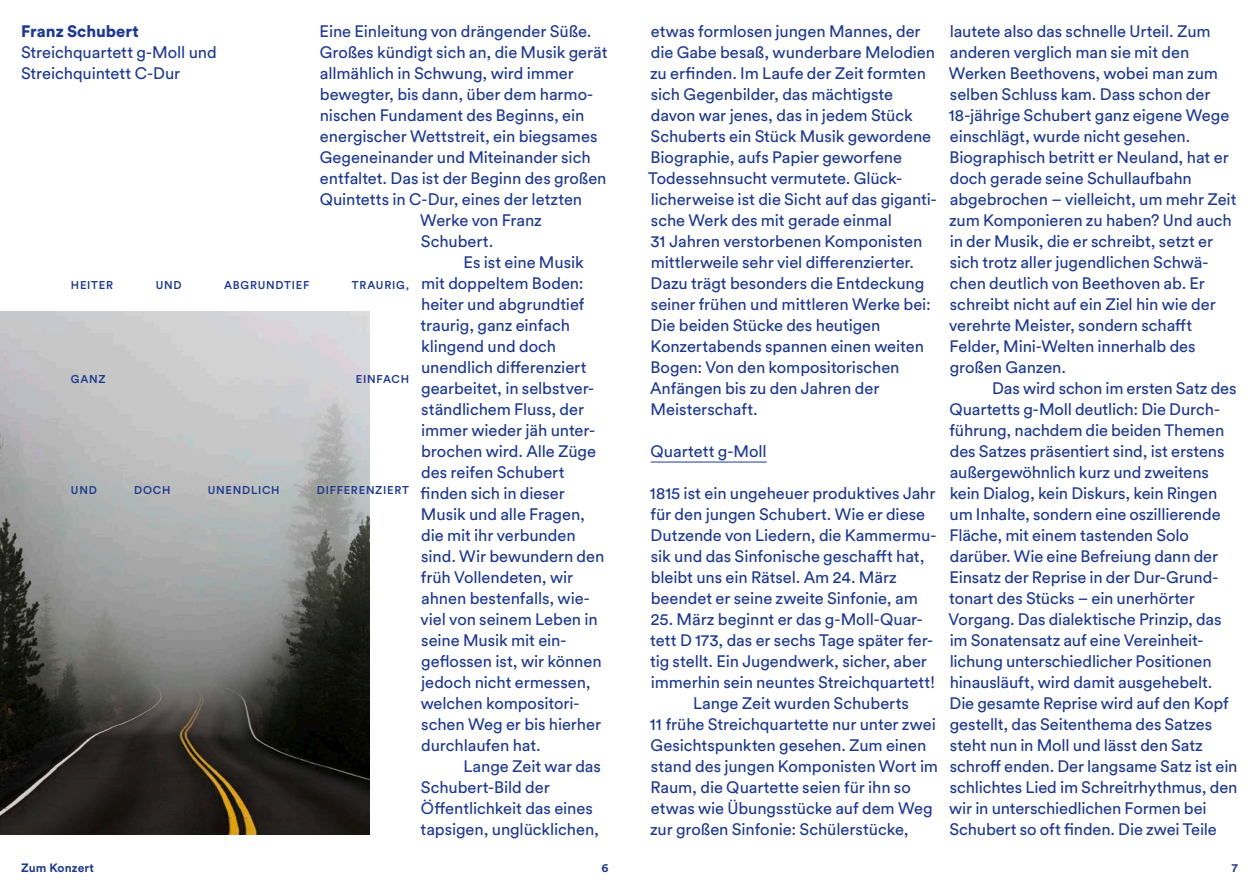
<style>
.page{position:relative;width:1259px;height:893px;background:#fff}
.page>*{position:absolute;margin:0;border:0;box-sizing:border-box;transform-origin:0 0}
.t1{font:16.5px/21px "Circular Pro";letter-spacing:-.005em;color:#1e398f}
.t2{font:900 16.5px "Circular Pro";color:#1e398f}
.t3{font:700 12px "Circular Pro";letter-spacing:.01em;color:#1e398f}
.t4{font:500 11.25px "Circular Pro";letter-spacing:.065em;color:#1e398f}
</style>
<div class="page">
<hr style="left:650px;top:462px;width:117px;height:1px;background:#1e398f">
<img style="left:0;top:312px;width:370px;height:523px">
<p class="t1" style="left:320px;top:20px;width:273px">Eine Einleitung von drängender Süße.</p>
<p class="t1" style="left:320px;top:41px;width:289px">Großes kündigt sich an, die Musik gerät</p>
<p class="t1" style="left:320px;top:62px;width:255px">allmählich in Schwung, wird immer</p>
<p class="t1" style="left:320px;top:83px;width:275px">bewegter, bis dann, über dem harmo-</p>
<p class="t1" style="left:320px;top:104px;width:266px">nischen Fundament des Beginns, ein</p>
<p class="t1" style="left:320px;top:125px;width:279px">energischer Wettstreit, ein biegsames</p>
<p class="t1" style="left:320px;top:146px;width:272px">Gegeneinander und Miteinander sich</p>
<p class="t1" style="left:320px;top:167px;width:288px">entfaltet. Das ist der Beginn des großen</p>
<p class="t1" style="left:320px;top:188px;width:264px">Quintetts in C-Dur, eines der letzten</p>
<p class="t1" style="left:420px;top:209px;width:123px">Werke von Franz</p>
<p class="t1" style="left:421px;top:230px;width:74px">Schubert.</p>
<p class="t1" style="left:463px;top:251px;width:122px">Es ist eine Musik</p>
<p class="t1" style="left:421px;top:272px;width:164px">mit doppeltem Boden:</p>
<p class="t1" style="left:421px;top:293px;width:165px">heiter und abgrundtief</p>
<p class="t1" style="left:420px;top:314px;width:151px">traurig, ganz einfach</p>
<p class="t1" style="left:421px;top:335px;width:137px">klingend und doch</p>
<p class="t1" style="left:421px;top:356px;width:167px">unendlich differenziert</p>
<p class="t1" style="left:421px;top:377px;width:174px">gearbeitet, in selbstver-</p>
<p class="t1" style="left:421px;top:398px;width:164px">ständlichem Fluss, der</p>
<p class="t1" style="left:421px;top:419px;width:175px">immer wieder jäh unter-</p>
<p class="t1" style="left:421px;top:440px;width:176px">brochen wird. Alle Züge</p>
<p class="t1" style="left:421px;top:461px;width:145px">des reifen Schubert</p>
<p class="t1" style="left:420px;top:482px;width:146px">finden sich in dieser</p>
<p class="t1" style="left:421px;top:503px;width:166px">Musik und alle Fragen,</p>
<p class="t1" style="left:421px;top:524px;width:156px">die mit ihr verbunden</p>
<p class="t1" style="left:421px;top:545px;width:185px">sind. Wir bewundern den</p>
<p class="t1" style="left:421px;top:566px;width:154px">früh Vollendeten, wir</p>
<p class="t1" style="left:421px;top:587px;width:170px">ahnen bestenfalls, wie-</p>
<p class="t1" style="left:420px;top:608px;width:179px">viel von seinem Leben in</p>
<p class="t1" style="left:421px;top:629px;width:147px">seine Musik mit ein-</p>
<p class="t1" style="left:421px;top:650px;width:182px">geflossen ist, wir können</p>
<p class="t1" style="left:421px;top:671px;width:171px">jedoch nicht ermessen,</p>
<p class="t1" style="left:421px;top:692px;width:160px">welchen kompositori-</p>
<p class="t1" style="left:421px;top:713px;width:181px">schen Weg er bis hierher</p>
<p class="t1" style="left:421px;top:734px;width:121px">durchlaufen hat.</p>
<p class="t1" style="left:463px;top:755px;width:139px">Lange Zeit war das</p>
<p class="t1" style="left:421px;top:776px;width:130px">Schubert-Bild der</p>
<p class="t1" style="left:421px;top:797px;width:173px">Öffentlichkeit das eines</p>
<p class="t1" style="left:420px;top:818px;width:180px">tapsigen, unglücklichen,</p>
<p class="t2" style="left:21px;top:20px;width:119px">Franz Schubert</p>
<p class="t1" style="left:21px;top:41px;width:197px">Streichquartett g-Moll und<br>Streichquintett C-Dur</p>
<p class="t4" style="left:71px;top:277px;width:44px">HEITER</p>
<p class="t4" style="left:156px;top:277px;width:27px">UND</p>
<p class="t4" style="left:224px;top:277px;width:87px">ABGRUNDTIEF</p>
<p class="t4" style="left:352px;top:277px;width:59px">TRAURIG,</p>
<p class="t4" style="left:71px;top:372px;width:36px">GANZ</p>
<p class="t4" style="left:356px;top:372px;width:55px">EINFACH</p>
<p class="t4" style="left:71px;top:482px;width:27px">UND</p>
<p class="t4" style="left:134px;top:482px;width:38px">DOCH</p>
<p class="t4" style="left:208px;top:482px;width:73px">UNENDLICH</p>
<p class="t4" style="left:317px;top:482px;width:94px">DIFFERENZIERT</p>
<p class="t1" style="left:648px;top:20px;width:290px">etwas formlosen jungen Mannes, der die Gabe besaß, wunderbare Melodien zu erfinden. Im Laufe der Zeit formten sich Gegenbilder, das mächtigste davon war jenes, das in jedem Stück Schuberts ein Stück Musik gewordene Biographie, aufs Papier geworfene Todessehnsucht vermutete. Glück&shy;licherweise ist die Sicht auf das giganti&shy;sche Werk des mit gerade einmal<br>31 Jahren verstorbenen Komponisten mittlerweile sehr viel differenzierter.<br>Dazu trägt besonders die Entdeckung seiner frühen und mittleren Werke bei:<br>Die beiden Stücke des heutigen Konzertabends spannen einen weiten Bogen: Von den kompositorischen Anfängen bis zu den Jahren der Meisterschaft.</p>
<p class="t1" style="left:650px;top:440px;width:118px">Quartett g-Moll</p>
<p class="t1" style="left:650px;top:482px;width:288px">1815 ist ein ungeheuer produktives Jahr für den jungen Schubert. Wie er diese Dutzende von Liedern, die Kammermu&shy;sik und das Sinfonische geschafft hat, bleibt uns ein Rätsel. Am 24. März beendet er seine zweite Sinfonie, am</p>
<p class="t1" style="left:651px;top:608px;width:273px">25. März beginnt er das g-Moll-Quar-</p>
<p class="t1" style="left:650px;top:629px;width:284px">tett D 173, das er sechs Tage später fer-</p>
<p class="t1" style="left:650px;top:650px;width:278px">tig stellt. Ein Jugendwerk, sicher, aber</p>
<p class="t1" style="left:651px;top:671px;width:286px">immerhin sein neuntes Streichquartett!</p>
<p class="t1" style="left:693px;top:692px;width:217px">Lange Zeit wurden Schuberts</p>
<p class="t1" style="left:650px;top:713px;width:287px">11 frühe Streichquartette nur unter zwei</p>
<p class="t1" style="left:650px;top:734px;width:277px">Gesichtspunkten gesehen. Zum einen</p>
<p class="t1" style="left:651px;top:755px;width:289px">stand des jungen Komponisten Wort im</p>
<p class="t1" style="left:650px;top:776px;width:262px">Raum, die Quartette seien für ihn so</p>
<p class="t1" style="left:651px;top:797px;width:283px">etwas wie Übungsstücke auf dem Weg</p>
<p class="t1" style="left:650px;top:818px;width:260px">zur großen Sinfonie: Schülerstücke,</p>
<p class="t1" style="left:949px;top:20px;width:289px">lautete also das schnelle Urteil. Zum anderen verglich man sie mit den Werken Beethovens, wobei man zum selben Schluss kam. Dass schon der 18-jährige Schubert ganz eigene Wege einschlägt, wurde nicht gesehen.<br>Biographisch betritt er Neuland, hat er doch gerade seine Schullaufbahn abgebrochen – vielleicht, um mehr Zeit zum Komponieren zu haben? Und auch in der Musik, die er schreibt, setzt er sich trotz aller jugendlichen Schwä&shy;chen deutlich von Beethoven ab. Er schreibt nicht auf ein Ziel hin wie der verehrte Meister, sondern schafft Felder, Mini-Welten innerhalb des großen Ganzen.</p>
<p class="t1" style="left:948px;top:377px;width:290px;text-indent:43px">Das wird schon im ersten Satz des Quartetts g-Moll deutlich: Die Durch&shy;führung, nachdem die beiden Themen des Satzes präsentiert sind, ist erstens außergewöhnlich kurz und zweitens kein Dialog, kein Diskurs, kein Ringen um Inhalte, sondern eine oszillierende Fläche, mit einem tastenden Solo darüber. Wie eine Befreiung dann der Einsatz der Reprise in der Dur-Grund&shy;tonart des Stücks – ein unerhörter Vorgang. Das dialektische Prinzip, das im Sonatensatz auf eine Vereinheit&shy;lichung unterschiedlicher Positionen hinausläuft, wird damit ausgehebelt.<br>Die gesamte Reprise wird auf den Kopf gestellt, das Seitenthema des Satzes steht nun in Moll und lässt den Satz schroff enden. Der langsame Satz ist ein schlichtes Lied im Schreitrhythmus, den wir in unterschiedlichen Formen bei Schubert so oft finden. Die zwei Teile</p>
<p class="t3" style="left:21px;top:859px;width:75px">Zum Konzert</p>
<p class="t3" style="left:601px;top:859px;width:8px">6</p>
<p class="t3" style="left:1232px;top:859px;width:8px">7</p>
</div>
